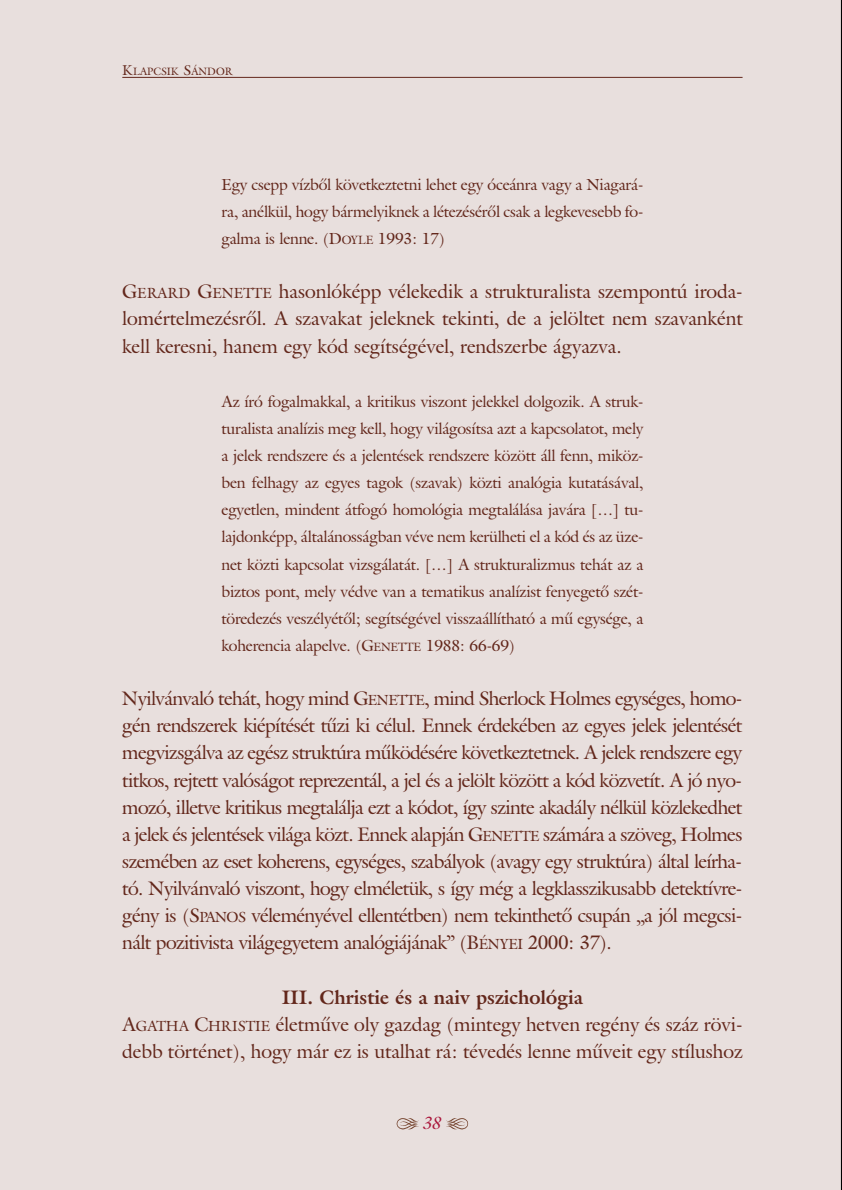
<style>
.page{position:relative;width:842px;height:1190px;background:#e8dfdd}
.page>*{position:absolute;margin:0;border:0;box-sizing:border-box;transform-origin:0 0}
.t1{font:19.25px/27.1px "Galliard HU Normal";color:#63271b;text-align:justify}
.t2{font:19.25px "Galliard HU Bold";color:#63271b}
.t3{font:17.5px "Galliard HU Italic";color:#aa153a}
.t4{font:15.75px/27.1px "Galliard HU Normal";letter-spacing:-.01em;color:#63271b;text-align:justify}
.t5{font:10.5px "Galliard HU Normal";color:#63271b}
.s1{font-size:14px}
.s2{font-size:11.9px}
.s3{font-size:14.35px}
</style>
<div class="page">
<svg style="left:446px;top:1118px;width:22px;height:11px"></svg>
<svg style="left:397px;top:1118px;width:22px;height:11px"></svg>
<hr style="left:122px;top:77px;width:620px;height:1px;background:#63271b">
<hr style="left:841px;top:0;width:1px;height:1190px;background:#000">
<p class="t5" style="left:122px;top:67px;width:112px"><span class="s1">K</span>LAPCSIK <span class="s1">S</span>ÁNDOR</p>
<p class="t4" style="left:221px;top:174px;width:423px">Egy csepp vízbôl következtetni lehet egy óceánra vagy a Niagará&shy;ra, anélkül, hogy bármelyiknek a létezésérôl csak a legkevesebb fo&shy;galma is lenne. (D<span class="s2">OYLE</span> 1993: 17)</p>
<p class="t1" style="left:122px;top:283px;width:622px">G<span class="s3">ERARD</span> G<span class="s3">ENETTE</span> hasonlóképp vélekedik a strukturalista szempontú iroda&shy;lomértelmezésrôl. A szavakat jeleknek tekinti, de a jelöltet nem szavanként kell keresni, hanem egy kód segítségével, rendszerbe ágyazva.</p>
<p class="t4" style="left:221px;top:391px;width:423px">Az író fogalmakkal, a kritikus viszont jelekkel dolgozik. A struk&shy;turalista analízis meg kell, hogy világosítsa azt a kapcsolatot, mely a jelek rendszere és a jelentések rendszere között áll fenn, miköz&shy;ben felhagy az egyes tagok (szavak) közti analógia kutatásával, egyetlen, mindent átfogó homológia megtalálása javára […] tu&shy;lajdonképp, általánosságban véve nem kerülheti el a kód és az üze&shy;net közti kapcsolat vizsgálatát. […] A strukturalizmus tehát az a biztos pont, mely védve van a tematikus analízist fenyegetô szét&shy;töredezés veszélyétôl; segítségével visszaállítható a mû egysége, a koherencia alapelve. (G<span class="s2">ENETTE</span> 1988: 66-69)</p>
<p class="t1" style="left:122px;top:689px;width:622px">Nyilvánvaló tehát, hogy mind G<span class="s3">ENETTE</span>, mind Sherlock Holmes egységes, homo&shy;gén rendszerek kiépítését tûzi ki célul. Ennek érdekében az egyes jelek jelentését megvizsgálva az egész struktúra mûködésére következtetnek. A jelek rendszere egy titkos, rejtett valóságot reprezentál, a jel és a jelölt között a kód közvetít. A jó nyo&shy;mozó, illetve kritikus megtalálja ezt a kódot, így szinte akadály nélkül közlekedhet a jelek és jelentések világa közt. Ennek alapján G<span class="s3">ENETTE</span> számára a szöveg, Holmes szemében az eset koherens, egységes, szabályok (avagy egy struktúra) által leírha&shy;tó. Nyilvánvaló viszont, hogy elméletük, s így még a legklasszikusabb detektívre&shy;gény is (S<span class="s3">PANOS</span> véleményével ellentétben) nem tekinthetô csupán „a jól megcsi&shy;nált pozitivista világegyetem analógiájának” (B<span class="s3">ÉNYEI</span> 2000: 37).</p>
<p class="t2" style="left:282px;top:990px;width:303px">III. Christie és a naiv pszichológia</p>
<p class="t1" style="left:122px;top:1015px;width:622px">A<span class="s3">GATHA</span> C<span class="s3">HRISTIE</span> életmûve oly gazdag (mintegy hetven regény és száz rövi&shy;debb történet), hogy már ez is utalhat rá: tévedés lenne mûveit egy stílushoz</p>
<p class="t3" style="left:423px;top:1117px;width:20px">38</p>
</div>
